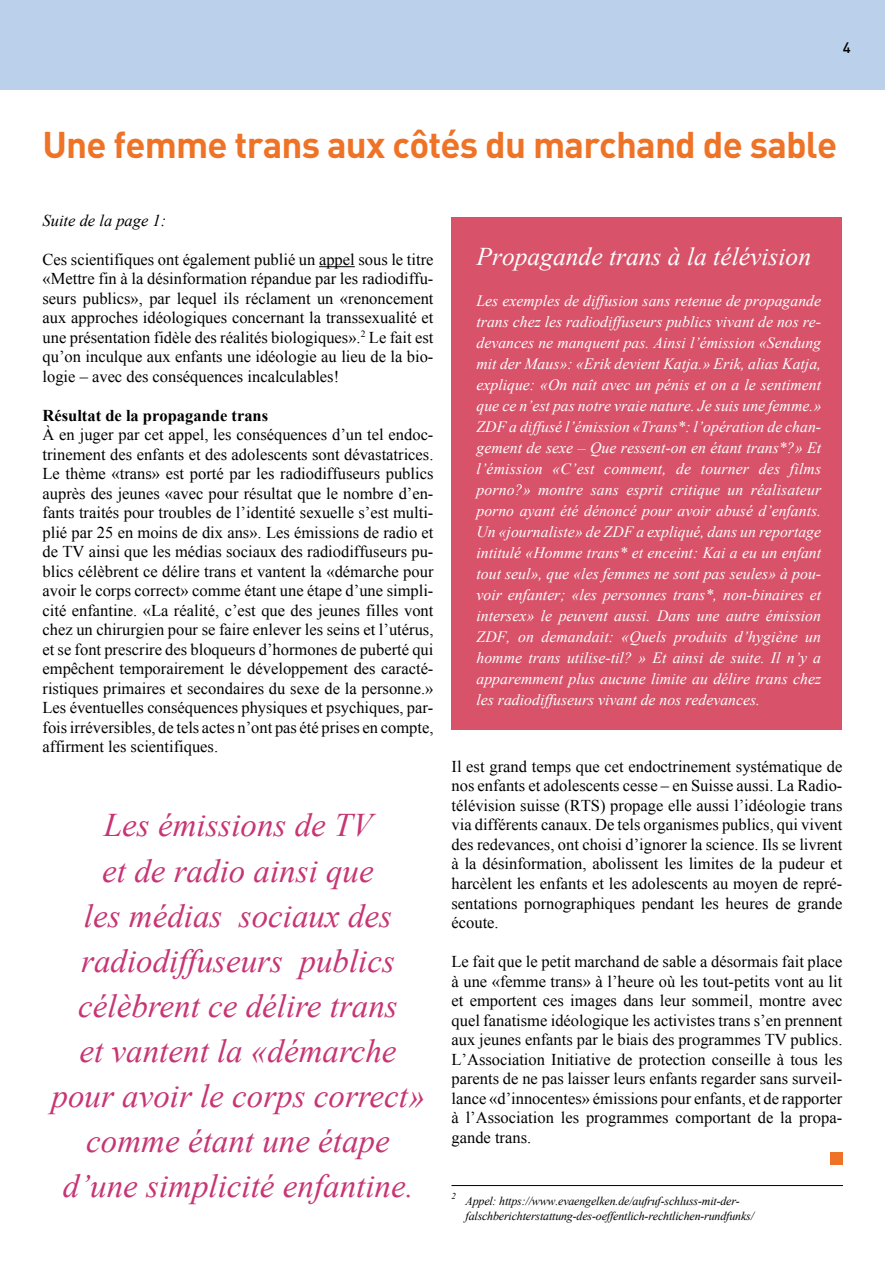
<style>
.page{position:relative;width:885px;height:1263px;background:#fff}
.page>*{position:absolute;margin:0;border:0;box-sizing:border-box;transform-origin:0 0}
._02_zwischentitel{font:700 36.75px "DIN";letter-spacing:-.02em;color:#ee7326}
.t1{font:italic 33px/45px "Times New Roman";color:#c63574;text-align:center}
._03_fliesstext{font:italic 25.5px "Times New Roman";color:#fff}
._04_lead{font:16.5px/19.5px "Times New Roman";color:#000;text-align:justify}
._04_lead-2{font:700 16.5px "Times New Roman";color:#000}
._04_lead-3{font:italic 16.5px "Times New Roman";color:#000}
._03_fliesstext-2{font:italic 15.75px/21px "Times New Roman";color:#fff;text-align:justify}
.t2{font:500 15px "DIN";color:#000}
._03_fliesstext-3{font:italic 12px/15px "Times New Roman";letter-spacing:-.015em;color:#000}
._03_fliesstext-4{font:italic 9px "Times New Roman";color:#000}
.s1{font-size:30px}
</style>
<div class="page">
<div style="left:0;top:0;width:884px;height:89px;background:#bbd1eb"></div>
<div style="left:829px;top:1152px;width:13px;height:13px;background:#ee7326"></div>
<div style="left:451px;top:217px;width:391px;height:512px;background:#d8536a"></div>
<hr style="left:319px;top:266px;width:36px;height:1px;background:#000">
<hr style="left:451px;top:1185px;width:391px;height:1px;background:#000">
<p class="t2" style="left:842px;top:38px;width:9px">4</p>
<p class="_02_zwischentitel" style="left:43px;top:121px;width:796px">Une femme trans aux côtés du marchand de sable</p>
<p class="_04_lead-3" style="left:43px;top:209px;width:125px">Suite de la page 1:</p>
<p class="_04_lead" style="left:43px;top:249px;width:392px">Ces scientifiques ont également publié un appel sous le titre «Mettre fin à la désinformation répandue par les radiodiffu&shy;seurs publics», par lequel ils réclament un «renoncement aux approches idéologiques concernant la transsexualité et une présentation fidèle des réalités biologiques».<sup>2</sup> Le fait est qu’on inculque aux enfants une idéologie au lieu de la bio&shy;logie – avec des conséquences incalculables!</p>
<p class="_04_lead-2" style="left:43px;top:404px;width:227px">Résultat de la propagande trans</p>
<p class="_04_lead" style="left:43px;top:425px;width:392px">À en juger par cet appel, les conséquences d’un tel endoc&shy;trinement des enfants et des adolescents sont dévastatrices.<br>Le thème «trans» est porté par les radiodiffuseurs publics auprès des jeunes «avec pour résultat que le nombre d’en&shy;fants traités pour troubles de l’identité sexuelle s’est multi&shy;plié par 25 en moins de dix ans». Les émissions de radio et de TV ainsi que les médias sociaux des radiodiffuseurs pu&shy;blics célèbrent ce délire trans et vantent la «démarche pour avoir le corps correct» comme étant une étape d’une simpli&shy;cité enfantine. «La réalité, c’est que des jeunes filles vont chez un chirurgien pour se faire enlever les seins et l’utérus, et se font prescrire des bloqueurs d’hormones de puberté qui empêchent temporairement le développement des caracté&shy;ristiques primaires et secondaires du sexe de la personne.» Les éventuelles conséquences physiques et psychiques, par&shy;fois irréversibles, de tels actes n’ont pas été prises en compte, affirment les scientifiques.</p>
<p class="t1" style="left:52px;top:802px;width:374px">Les émissions de TV<br>et de radio ainsi que<br>les médias sociaux des radiodiffuseurs publics célèbrent ce délire trans<br>et vantent la «démarche pour avoir le corps correct» comme étant une étape d’une simplicité enfantine<span class="s1">.</span></p>
<p class="_03_fliesstext" style="left:476px;top:239px;width:336px">Propagande trans à la télévision</p>
<p class="_03_fliesstext-2" style="left:476px;top:290px;width:346px">Les exemples de diffusion sans retenue de propagande trans chez les radiodiffuseurs publics vivant de nos re&shy;devances ne manquent pas. Ainsi l’émission «Sendung mit der Maus»: «Erik devient Katja.» Erik, alias Katja, explique: «On naît avec un pénis et on a le sentiment que ce n’est pas notre vraie nature. Je suis une femme.» ZDF a diffusé l’émission «Trans*: l’opération de chan&shy;gement de sexe – Que ressent-on en étant trans*?» Et l’émission «C’est comment, de tourner des films porno?» montre sans esprit critique un réalisateur porno ayant été dénoncé pour avoir abusé d’enfants.<br>Un «journaliste» de ZDF a expliqué, dans un reportage intitulé «Homme trans* et enceint: Kai a eu un enfant tout seul», que «les femmes ne sont pas seules» à pou&shy;voir enfanter; «les personnes trans*, non-binaires et intersex» le peuvent aussi. Dans une autre émission ZDF, on demandait: «Quels produits d’hygiène un homme trans utilise-til? » Et ainsi de suite. Il n’y a apparemment plus aucune limite au délire trans chez les radiodiffuseurs vivant de nos redevances.</p>
<p class="_04_lead" style="left:451px;top:756px;width:392px">Il est grand temps que cet endoctrinement systématique de nos enfants et adolescents cesse – en Suisse aussi. La Radio&shy;télévision suisse (RTS) propage elle aussi l’idéologie trans via différents canaux. De tels organismes publics, qui vivent des redevances, ont choisi d’ignorer la science. Ils se livrent à la désinformation, abolissent les limites de la pudeur et harcèlent les enfants et les adolescents au moyen de repré&shy;sentations pornographiques pendant les heures de grande écoute.</p>
<p class="_04_lead" style="left:451px;top:951px;width:392px">Le fait que le petit marchand de sable a désormais fait place à une «femme trans» à l’heure où les tout-petits vont au lit et emportent ces images dans leur sommeil, montre avec quel fanatisme idéologique les activistes trans s’en prennent aux jeunes enfants par le biais des programmes TV publics.</p>
<p class="_04_lead" style="left:451px;top:1049px;width:392px">L’Association Initiative de protection conseille à tous les parents de ne pas laisser leurs enfants regarder sans surveil&shy;lance «d’innocentes» émissions pour enfants, et de rapporter à l’Association les programmes comportant de la propa&shy;gande trans.</p>
<p class="_03_fliesstext-4" style="left:451px;top:1189px;width:6px">2</p>
<p class="_03_fliesstext-3" style="left:465px;top:1193px;width:290px">Appel: https://www.evaengelken.de/aufruf-schluss-mit-der&shy;falschberichterstattung-des-oeffentlich-rechtlichen-rundfunks/</p>
</div>
